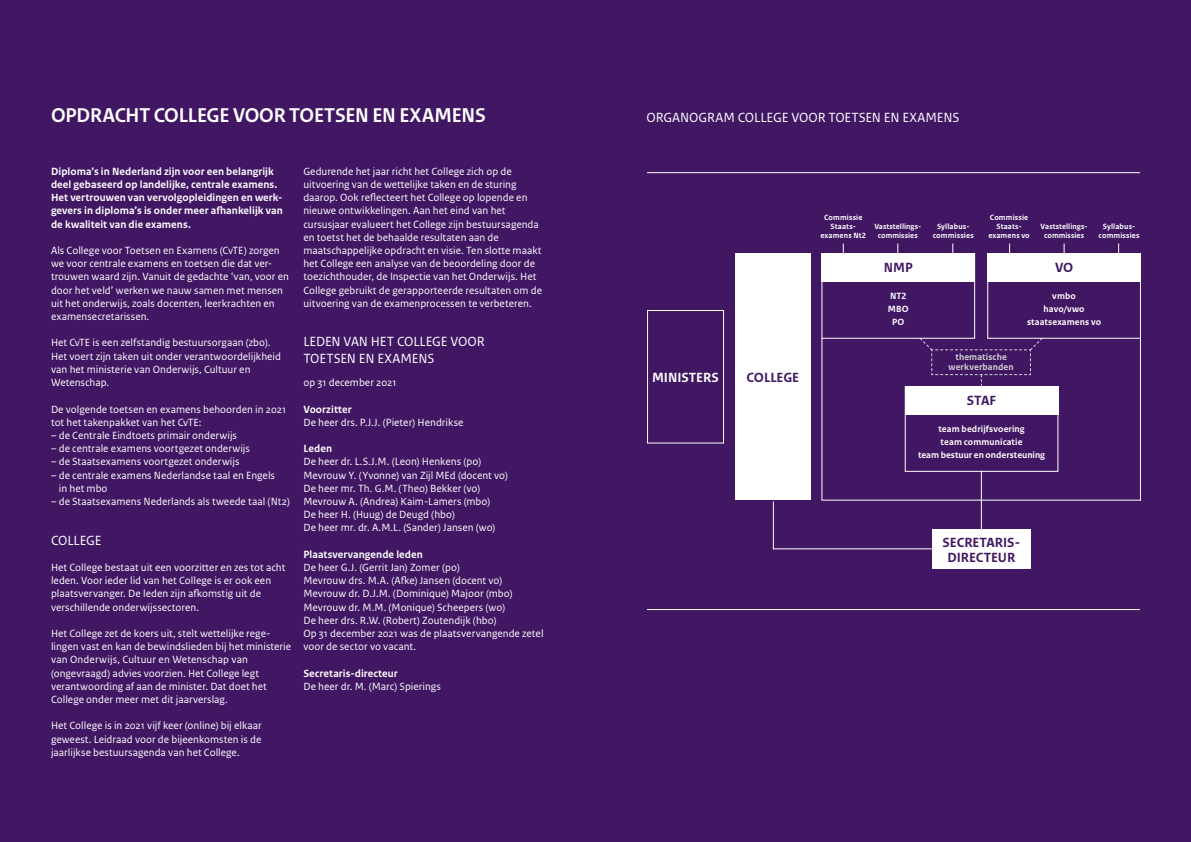
<style>
.page{position:relative;width:1191px;height:842px;background:#411663}
.page>*{position:absolute;margin:0;border:0;box-sizing:border-box;transform-origin:0 0}
.NEW_kop1{font:700 21px "Rijksoverheid Sans Heading";letter-spacing:-.005em;color:#fff}
._2020_kop2{font:14px/16.8px "Rijksoverheid Sans Text";letter-spacing:-.01em;color:#fff}
.t1{font:700 14px/15px "Rijksoverheid Sans Text";letter-spacing:-.005em;color:#411663;text-align:center}
.t2{font:700 14px "Rijksoverheid Sans Text";letter-spacing:-.005em;color:#fff}
._2020_platte_tekst-g{font:11px/13.2px "Rijksoverheid Sans Text";color:#fff}
._2020_platte_tekst-g-2{font:700 11px/13.2px "Rijksoverheid Sans Text";letter-spacing:.005em;color:#fff}
.subkop{font:700 11px "Rijksoverheid Sans Text";letter-spacing:.01em;color:#fff}
.t3{font:700 9.5px/12.8px "Rijksoverheid Sans Text";letter-spacing:.01em;color:#fff;text-align:center}
.t4{font:700 9.5px/9.8px "Rijksoverheid Sans Text";letter-spacing:.015em;color:#d1d3d4;text-align:center}
.t5{font:700 8px/9px "Rijksoverheid Sans Text";letter-spacing:.015em;color:#fff;text-align:center}
</style>
<div class="page">
<hr style="left:647px;top:172px;width:493px;height:1px;background:#fff">
<hr style="left:647px;top:609px;width:493px;height:1px;background:#fff">
<div style="left:735px;top:253px;width:76px;height:247px;background:#fff"></div>
<div style="left:932px;top:529px;width:98px;height:39px;background:#fff"></div>
<div style="left:647px;top:310px;width:77px;height:133px;border:1px solid #fff"></div>
<div style="left:821px;top:253px;width:154px;height:29px;background:#fff"></div>
<div style="left:987px;top:253px;width:154px;height:29px;background:#fff"></div>
<div style="left:904px;top:386px;width:154px;height:29px;background:#fff"></div>
<div style="left:904px;top:386px;width:154px;height:86px;border:1px solid #fff"></div>
<hr style="left:773px;top:548px;width:170px;height:1px;background:#fff">
<hr style="left:821px;top:500px;width:320px;height:1px;background:#fff">
<hr style="left:821px;top:338px;width:1px;height:162px;background:#fff">
<hr style="left:1140px;top:339px;width:1px;height:162px;background:#fff">
<hr style="left:981px;top:471px;width:1px;height:58px;background:#fff">
<hr style="left:773px;top:501px;width:1px;height:48px;background:#fff">
<svg style="left:920px;top:337px;width:122px;height:49px"></svg>
<div style="left:821px;top:253px;width:154px;height:86px;border:1px solid #fff"></div>
<div style="left:987px;top:253px;width:154px;height:86px;border:1px solid #fff"></div>
<h1 class="NEW_kop1" style="left:51px;top:103px;width:436px">OPDRACHT COLLEGE VOOR TOETSEN EN EXAMENS</h1>
<h2 class="_2020_kop2" style="left:646px;top:109px;width:314px">ORGANOGRAM COLLEGE VOOR TOETSEN EN EXAMENS</h2>
<p class="_2020_platte_tekst-g-2" style="left:51px;top:165px;width:233px">Diploma’s in Nederland zijn voor een belangrijk deel gebaseerd op landelijke, centrale examens.<br>Het vertrouwen van vervolgopleidingen en werk&shy;gevers in diploma’s is onder meer afhankelijk van de kwaliteit van die examens.</p>
<p class="_2020_platte_tekst-g" style="left:51px;top:244px;width:239px">Als College voor Toetsen en Examens (CvTE) zorgen we voor centrale examens en toetsen die dat ver&shy;trouwen waard zijn. Vanuit de gedachte ‘van, voor en door het veld’ werken we nauw samen met mensen uit het onderwijs, zoals docenten, leerkrachten en examensecretarissen.</p>
<p class="_2020_platte_tekst-g" style="left:51px;top:336px;width:231px">Het CvTE is een zelfstandig bestuursorgaan (zbo).<br>Het voert zijn taken uit onder verantwoordelijkheid van het ministerie van Onderwijs, Cultuur en Wetenschap.</p>
<p class="_2020_platte_tekst-g" style="left:51px;top:402px;width:237px">De volgende toetsen en examens behoorden in 2021 tot het takenpakket van het CvTE:</p>
<p class="_2020_platte_tekst-g" style="left:51px;top:429px;width:187px">– de Centrale Eindtoets primair onderwijs</p>
<p class="_2020_platte_tekst-g" style="left:51px;top:442px;width:200px">– de centrale examens voortgezet onderwijs</p>
<p class="_2020_platte_tekst-g" style="left:51px;top:455px;width:190px">– de Staatsexamens voortgezet onderwijs</p>
<p class="_2020_platte_tekst-g" style="left:59px;top:468px;width:218px;text-indent:-8px">– de centrale examens Nederlandse taal en Engels in het mbo</p>
<p class="_2020_platte_tekst-g" style="left:51px;top:495px;width:240px">– de Staatsexamens Nederlands als tweede taal (Nt2)</p>
<h2 class="_2020_kop2" style="left:51px;top:532px;width:52px">COLLEGE</h2>
<p class="_2020_platte_tekst-g" style="left:51px;top:561px;width:236px">Het College bestaat uit een voorzitter en zes tot acht leden. Voor ieder lid van het College is er ook een plaatsvervanger. De leden zijn afkomstig uit de verschillende onderwijssectoren.</p>
<p class="_2020_platte_tekst-g" style="left:51px;top:627px;width:242px">Het College zet de koers uit, stelt wettelijke rege&shy;lingen vast en kan de bewindslieden bij het ministerie van Onderwijs, Cultuur en Wetenschap van (ongevraagd) advies voorzien. Het College legt verantwoording af aan de minister. Dat doet het College onder meer met dit jaarverslag.</p>
<p class="_2020_platte_tekst-g" style="left:51px;top:719px;width:212px;text-align:justify">Het College is in 2021 vijf keer (online) bij elkaar geweest. Leidraad voor de bijeenkomsten is de jaarlijkse bestuursagenda van het College.</p>
<p class="_2020_platte_tekst-g" style="left:303px;top:165px;width:240px">Gedurende het jaar richt het College zich op de uitvoering van de wettelijke taken en de sturing daarop. Ook reflecteert het College op lopende en nieuwe ontwikkelingen. Aan het eind van het cursusjaar evalueert het College zijn bestuursagenda en toetst het de behaalde resultaten aan de maatschappelijke opdracht en visie. Ten slotte maakt het College een analyse van de beoordeling door de toezichthouder, de Inspectie van het Onderwijs. Het College gebruikt de gerapporteerde resultaten om de uitvoering van de examenprocessen te verbeteren.</p>
<h2 class="_2020_kop2" style="left:303px;top:334px;width:183px">LEDEN VAN HET COLLEGE VOOR<br>TOETSEN EN EXAMENS</h2>
<p class="_2020_platte_tekst-g" style="left:303px;top:376px;width:95px">op 31 december 2021</p>
<h3 class="subkop" style="left:303px;top:403px;width:50px">Voorzitter</h3>
<p class="_2020_platte_tekst-g" style="left:303px;top:416px;width:162px">De heer drs. P.J.J. (Pieter) Hendrikse</p>
<h3 class="subkop" style="left:303px;top:442px;width:30px">Leden</h3>
<p class="_2020_platte_tekst-g" style="left:303px;top:455px;width:179px">De heer dr. L.S.J.M. (Leon) Henkens (po)</p>
<p class="_2020_platte_tekst-g" style="left:303px;top:468px;width:206px">Mevrouw Y. (Yvonne) van Zijl MEd (docent vo)</p>
<p class="_2020_platte_tekst-g" style="left:303px;top:482px;width:178px">De heer mr. Th. G.M. (Theo) Bekker (vo)</p>
<p class="_2020_platte_tekst-g" style="left:303px;top:495px;width:188px">Mevrouw A. (Andrea) Kaim-Lamers (mbo)</p>
<p class="_2020_platte_tekst-g" style="left:303px;top:508px;width:153px">De heer H. (Huug) de Deugd (hbo)</p>
<p class="_2020_platte_tekst-g" style="left:303px;top:521px;width:193px">De heer mr. dr. A.M.L. (Sander) Jansen (wo)</p>
<h3 class="subkop" style="left:303px;top:548px;width:121px">Plaatsvervangende leden</h3>
<p class="_2020_platte_tekst-g" style="left:303px;top:561px;width:158px">De heer G.J. (Gerrit Jan) Zomer (po)</p>
<p class="_2020_platte_tekst-g" style="left:303px;top:574px;width:200px">Mevrouw drs. M.A. (Afke) Jansen (docent vo)</p>
<p class="_2020_platte_tekst-g" style="left:303px;top:587px;width:211px">Mevrouw dr. D.J.M. (Dominique) Majoor (mbo)</p>
<p class="_2020_platte_tekst-g" style="left:303px;top:600px;width:203px">Mevrouw dr. M.M. (Monique) Scheepers (wo)</p>
<p class="_2020_platte_tekst-g" style="left:303px;top:614px;width:195px">De heer drs. R.W. (Robert) Zoutendijk (hbo)</p>
<p class="_2020_platte_tekst-g" style="left:303px;top:627px;width:242px">Op 31 december 2021 was de plaatsvervangende zetel voor de sector vo vacant.</p>
<h3 class="subkop" style="left:303px;top:667px;width:96px">Secretaris-directeur</h3>
<p class="_2020_platte_tekst-g" style="left:303px;top:680px;width:139px">De heer dr. M. (Marc) Spierings</p>
<p class="t2" style="left:652px;top:370px;width:68px">MINISTERS</p>
<p class="t1" style="left:746px;top:371px;width:54px">COLLEGE</p>
<p class="t5" style="left:820px;top:213px;width:47px">Commissie<br>Staats&shy;examens Nt2</p>
<p class="t5" style="left:874px;top:222px;width:47px">Vaststellings&shy;commissies</p>
<p class="t5" style="left:988px;top:213px;width:43px">Commissie<br>Staats&shy;examens vo</p>
<p class="t5" style="left:1040px;top:222px;width:47px">Vaststellings&shy;commissies</p>
<p class="t5" style="left:932px;top:222px;width:43px">Syllabus&shy;commissies</p>
<p class="t5" style="left:1098px;top:222px;width:43px">Syllabus&shy;commissies</p>
<p class="t1" style="left:883px;top:260px;width:30px">NMP</p>
<p class="t1" style="left:1055px;top:260px;width:20px">VO</p>
<p class="t3" style="left:888px;top:290px;width:22px">NT2<br>MBO<br>PO</p>
<p class="t3" style="left:1027px;top:290px;width:76px">vmbo<br>havo/vwo staatsexamens vo</p>
<p class="t4" style="left:948px;top:352px;width:67px">thematische werkverbanden</p>
<p class="t1" style="left:967px;top:393px;width:31px">STAF</p>
<p class="t3" style="left:918px;top:423px;width:129px">team bedrijfsvoering<br>team communicatie<br>team bestuur en ondersteuning</p>
<p class="t1" style="left:942px;top:535px;width:79px">SECRETARIS-<br>DIRECTEUR</p>
</div>
